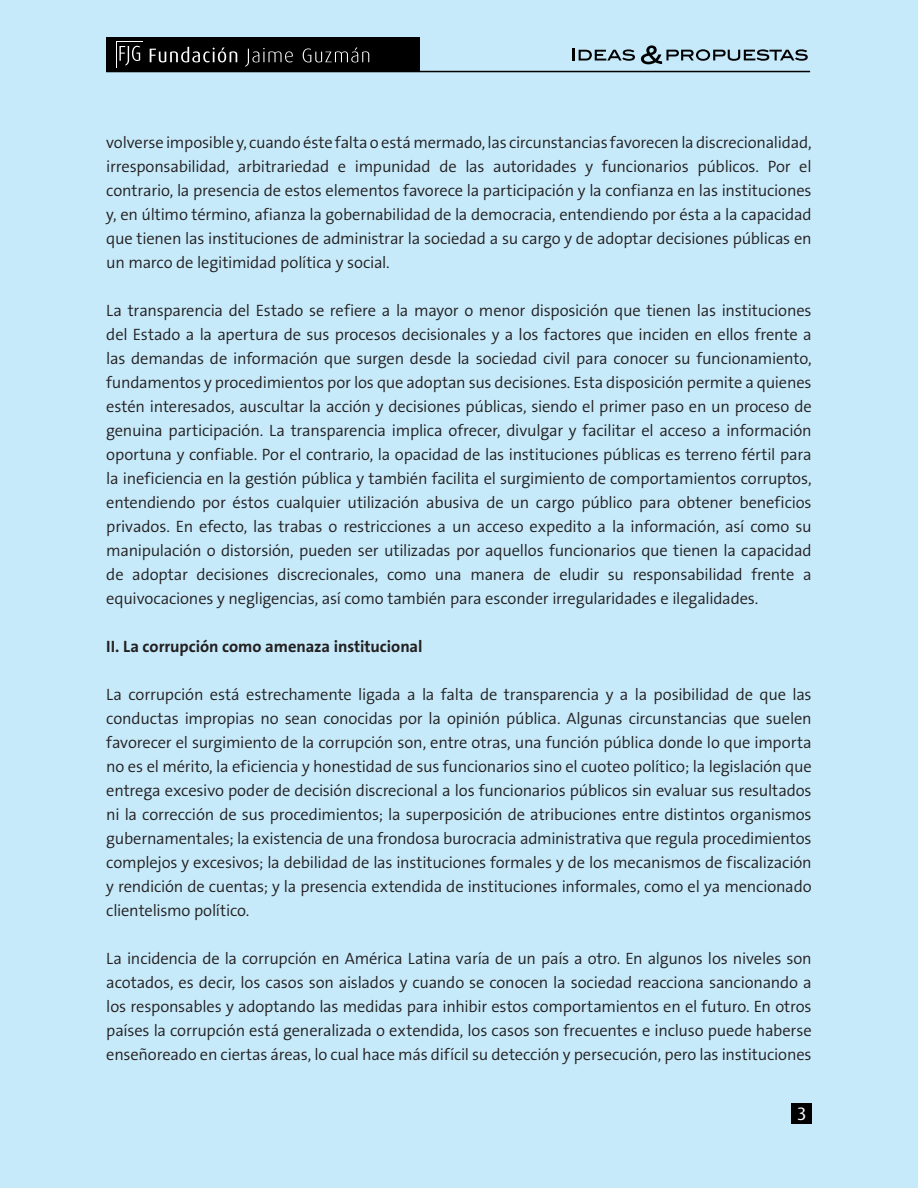
<style>
.page{position:relative;width:918px;height:1188px;background:#c6eafa}
.page>*{position:absolute;margin:0;border:0;box-sizing:border-box;transform-origin:0 0}
.t1{font:18px "Dax";color:#fff}
.t2{font:300 16.5px/24px "The Sans B4";letter-spacing:-.01em;color:#231f20;text-align:justify}
.t3{font:700 16.5px "The Sans B7";letter-spacing:-.005em;color:#231f20}
</style>
<div class="page">
<div style="left:792px;top:1104px;width:20px;height:20px;background:#000"></div>
<svg style="left:573px;top:48px;width:62px;height:13px"></svg>
<svg style="left:641px;top:45px;width:167px;height:19px"></svg>
<hr style="left:106px;top:71px;width:704px;height:1px;background:#000">
<div style="left:106px;top:37px;width:313px;height:35px;background:#000"></div>
<svg style="left:116px;top:41px;width:27px;height:27px"></svg>
<div style="left:117px;top:42px;width:26px;height:25px;background:#000"></div>
<svg style="left:119px;top:46px;width:21px;height:20px"></svg>
<svg style="left:150px;top:47px;width:219px;height:20px"></svg>
<p class="t2" style="left:106px;top:131px;width:707px">volverse imposible y, cuando éste falta o está mermado, las circunstancias favorecen la discrecionalidad, irresponsabilidad, arbitrariedad e impunidad de las autoridades y funcionarios públicos. Por el contrario, la presencia de estos elementos favorece la participación y la confianza en las instituciones y, en último término, afianza la gobernabilidad de la democracia, entendiendo por ésta a la capacidad que tienen las instituciones de administrar la sociedad a su cargo y de adoptar decisiones públicas en un marco de legitimidad política y social.</p>
<p class="t2" style="left:106px;top:299px;width:707px">La transparencia del Estado se refiere a la mayor o menor disposición que tienen las instituciones del Estado a la apertura de sus procesos decisionales y a los factores que inciden en ellos frente a las demandas de información que surgen desde la sociedad civil para conocer su funcionamiento, fundamentos y procedimientos por los que adoptan sus decisiones. Esta disposición permite a quienes estén interesados, auscultar la acción y decisiones públicas, siendo el primer paso en un proceso de genuina participación. La transparencia implica ofrecer, divulgar y facilitar el acceso a información oportuna y confiable. Por el contrario, la opacidad de las instituciones públicas es terreno fértil para la ineficiencia en la gestión pública y también facilita el surgimiento de comportamientos corruptos, entendiendo por éstos cualquier utilización abusiva de un cargo público para obtener beneficios privados. En efecto, las trabas o restricciones a un acceso expedito a la información, así como su manipulación o distorsión, pueden ser utilizadas por aquellos funcionarios que tienen la capacidad de adoptar decisiones discrecionales, como una manera de eludir su responsabilidad frente a equivocaciones y negligencias, así como también para esconder irregularidades e ilegalidades.</p>
<p class="t3" style="left:106px;top:638px;width:318px">II. La corrupción como amenaza institucional</p>
<p class="t2" style="left:106px;top:683px;width:707px">La corrupción está estrechamente ligada a la falta de transparencia y a la posibilidad de que las conductas impropias no sean conocidas por la opinión pública. Algunas circunstancias que suelen favorecer el surgimiento de la corrupción son, entre otras, una función pública donde lo que importa no es el mérito, la eficiencia y honestidad de sus funcionarios sino el cuoteo político; la legislación que entrega excesivo poder de decisión discrecional a los funcionarios públicos sin evaluar sus resultados ni la corrección de sus procedimientos; la superposición de atribuciones entre distintos organismos gubernamentales; la existencia de una frondosa burocracia administrativa que regula procedimientos complejos y excesivos; la debilidad de las instituciones formales y de los mecanismos de fiscalización y rendición de cuentas; y la presencia extendida de instituciones informales, como el ya mencionado clientelismo político.</p>
<p class="t2" style="left:106px;top:947px;width:707px">La incidencia de la corrupción en América Latina varía de un país a otro. En algunos los niveles son acotados, es decir, los casos son aislados y cuando se conocen la sociedad reacciona sancionando a los responsables y adoptando las medidas para inhibir estos comportamientos en el futuro. En otros países la corrupción está generalizada o extendida, los casos son frecuentes e incluso puede haberse enseñoreado en ciertas áreas, lo cual hace más difícil su detección y persecución, pero las instituciones</p>
<p class="t1" style="left:797px;top:1104px;width:11px">3</p>
</div>
